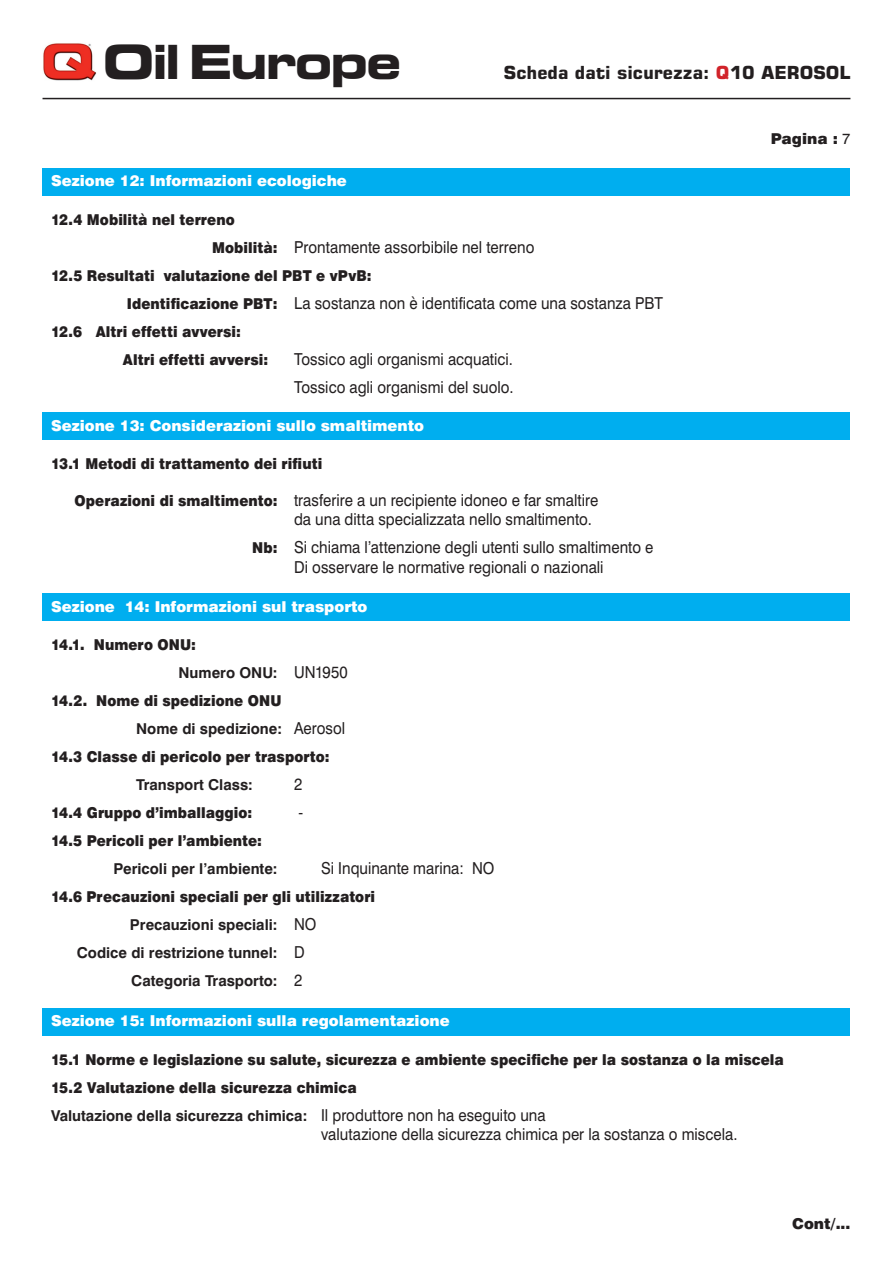
<style>
.page{position:relative;width:893px;height:1263px;background:#fff}
.page>*{position:absolute;margin:0;border:0;box-sizing:border-box;transform-origin:0 0}
.t1{font:700 expanded 46.95px "Square 721 BT";letter-spacing:-.05em;color:#231f20}
.t2{font:700 18px "Square 721 BT";color:#231f20}
.t3{font:16.5px/19.5px "Swiss 721 BT";letter-spacing:.005em;color:#231f20;scale:.91 1}
.t4{font:900 15px/28px "Swiss 721 BT";letter-spacing:.005em;color:#231f20;scale:.91 1}
.t5{font:900 15px "Swiss 721 BT";color:#fff}
.t6{font:700 15px "Swiss 721 BT";color:#231f20}
.t7{font:900 15px "Swiss 721 BT";letter-spacing:.005em;color:#231f20}
.s1{color:#d1232a}
.s2{font-weight:400}
.s3{font-weight:900;font-size:15px}
.s4{font-weight:400;font-size:16.5px}
.s5{font-weight:700}
</style>
<div class="page">
<div style="left:43px;top:168px;width:807px;height:28px;background:#00aeef"></div>
<div style="left:43px;top:412px;width:807px;height:28px;background:#00aeef"></div>
<div style="left:43px;top:1008px;width:807px;height:27px;background:#00aeef"></div>
<div style="left:43px;top:593px;width:807px;height:28px;background:#00aeef"></div>
<img style="left:43px;top:43px;width:53px;height:38px">
<hr style="left:43px;top:98px;width:807px;height:1px;background:#231f20">
<h1 class="t1" style="left:103px;top:34px;width:300px">Oil Europe</h1>
<p class="t5" style="left:51px;top:172px;width:297px">Sezione 12: Informazioni ecologiche</p>
<p class="t2" style="left:504px;top:62px;width:348px">Scheda dati sicurezza: <span class="s1">Q</span>10 AEROSOL</p>
<p class="t7" style="left:771px;top:130px;width:81px">Pagina : <span class="s2">7</span></p>
<p class="t4" style="left:51px;top:205px;width:203px">12.4 Mobilità nel terreno</p>
<p class="t3" style="left:212px;top:237px;width:356px"><span class="s3">Mobilità:</span> Prontamente assorbibile nel terreno</p>
<p class="t4" style="left:51px;top:261px;width:354px">12.5 Resultati valutazione del PBT e vPvB:</p>
<p class="t3" style="left:127px;top:293px;width:591px"><span class="s3">Identificazione PBT:</span> La sostanza non è identificata come una sostanza PBT</p>
<p class="t4" style="left:123px;top:317px;width:161px;text-indent:-72px">12.6 Altri effetti avversi:<br>Altri effetti avversi:</p>
<p class="t3" style="left:294px;top:345px;width:243px;line-height:28px">Tossico agli organismi acquatici.<br>Tossico agli organismi del suolo.</p>
<p class="t5" style="left:51px;top:416px;width:375px">Sezione 13: Considerazioni sullo smaltimento</p>
<p class="t4" style="left:51px;top:450px;width:300px">13.1 Metodi di trattamento dei rifiuti</p>
<p class="t3" style="left:294px;top:490px;width:336px;text-indent:-220px"><span class="s3">Operazioni di smaltimento:</span> trasferire a un recipiente idoneo e far smaltire da una ditta specializzata nello smaltimento.</p>
<p class="t3" style="left:252px;top:537px;width:442px;text-align:center"><span class="s3">Nb:</span> Si chiama l’attenzione degli utenti sullo smaltimento e<br>Di osservare le normative regionali o nazionali</p>
<p class="t5" style="left:51px;top:597px;width:318px">Sezione 14: Informazioni sul trasporto</p>
<p class="t4" style="left:51px;top:630px;width:161px">14.1. Numero ONU:</p>
<p class="t6" style="left:178px;top:663px;width:171px">Numero ONU: <span class="s4">UN1950</span></p>
<p class="t4" style="left:51px;top:686px;width:255px">14.2. Nome di spedizione ONU</p>
<p class="t6" style="left:136px;top:719px;width:211px">Nome di spedizione: <span class="s4">Aerosol</span></p>
<p class="t4" style="left:51px;top:742px;width:308px">14.3 Classe di pericolo per trasporto:</p>
<p class="t6" style="left:136px;top:775px;width:118px">Transport Class:</p>
<p class="t3" style="left:294px;top:774px;width:11px">2</p>
<p class="t4" style="left:51px;top:798px;width:223px">14.4 Gruppo d’imballaggio:</p>
<p class="t3" style="left:299px;top:802px;width:7px">-</p>
<p class="t4" style="left:51px;top:826px;width:233px">14.5 Pericoli per l’ambiente:</p>
<p class="t6" style="left:113px;top:859px;width:166px">Pericoli per l’ambiente:</p>
<p class="t3" style="left:321px;top:858px;width:192px">Si Inquinante marina: NO</p>
<p class="t4" style="left:51px;top:882px;width:358px">14.6 Precauzioni speciali per gli utilizzatori</p>
<p class="t6" style="left:130px;top:915px;width:188px">Precauzioni speciali: <span class="s4">NO</span></p>
<p class="t6" style="left:77px;top:943px;width:229px">Codice di restrizione tunnel: <span class="s4">D</span></p>
<p class="t6" style="left:131px;top:971px;width:172px">Categoria Trasporto: <span class="s4">2</span></p>
<p class="t5" style="left:51px;top:1012px;width:400px">Sezione 15: Informazioni sulla regolamentazione</p>
<p class="t4" style="left:51px;top:1045px;width:807px">15.1 Norme e legislazione su salute, sicurezza e ambiente specifiche per la sostanza o la miscela<br>15.2 Valutazione della sicurezza chimica<br><span class="s5">Valutazione della sicurezza chimica:</span> <span class="s4">Il produttore non ha eseguito una</span></p>
<p class="t3" style="left:321px;top:1124px;width:459px">valutazione della sicurezza chimica per la sostanza o miscela.</p>
<p class="t7" style="left:792px;top:1214px;width:60px">Cont/...</p>
</div>
